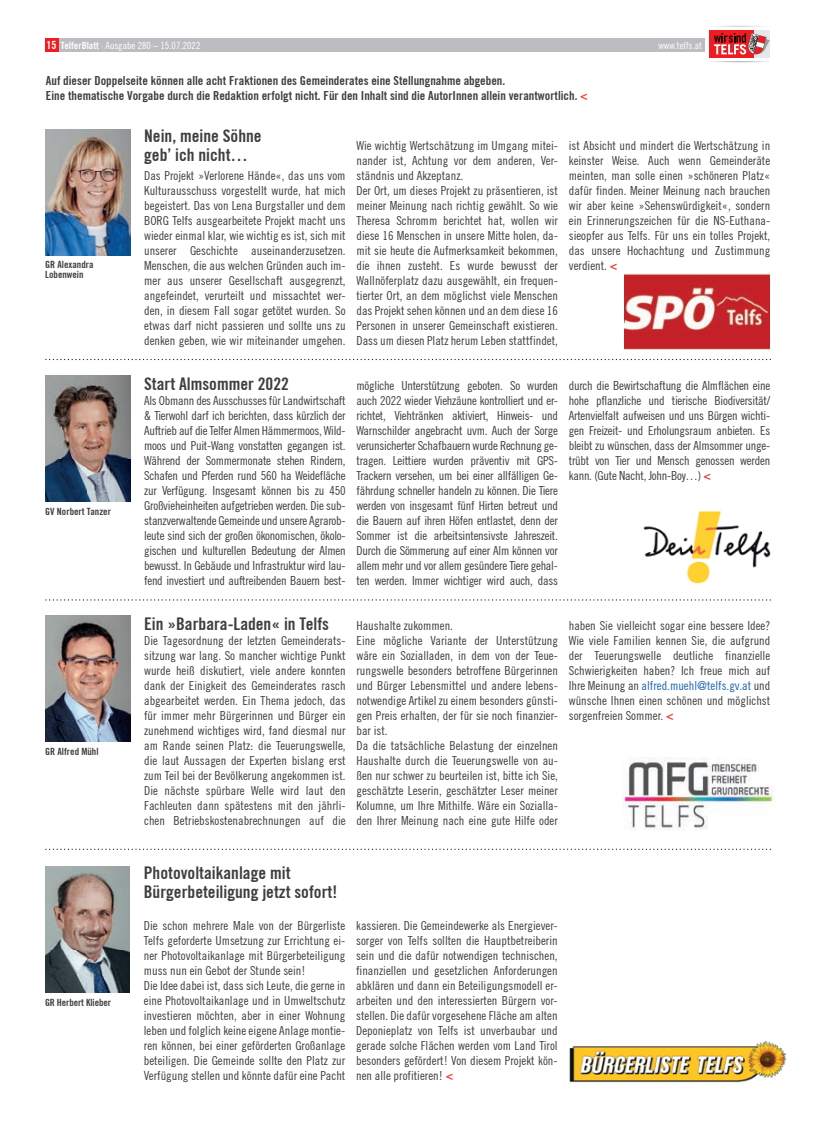
<style>
.page{position:relative;width:815px;height:1134px;background:#fff}
.page>*{position:absolute;margin:0;border:0;box-sizing:border-box;transform-origin:0 0}
.t1{font:700 condensed 17.5px/18.8px "Trade Gothic No.20";color:#3e3e3f}
.t2{font:condensed 12.5px/15px "Trade Gothic No.18";color:#3e3e3f;text-align:justify}
.t3{font:700 condensed 12.5px/15px "Trade Gothic No.20";color:#3e3e3f}
.t4{font:700 condensed 10px/10px "Trade Gothic No.20";color:#3e3e3f}
.t5{font:condensed 10px "Trade Gothic No.18";color:#fff}
.s1{font-family:"Trade Gothic No.20";font-weight:700;font-size:11.25px}
.s2{font-family:"Trade Gothic No.20";font-weight:700}
.s3{color:#ef3e2e}
.s4{font-family:"Trade Gothic No.20";font-weight:700;color:#ef3e2e}
.s5{color:#2064b1}
</style>
<div class="page">
<div style="left:58px;top:38px;width:683px;height:14px;background:#bcbdc0"></div>
<div style="left:45px;top:38px;width:13px;height:14px;background:#ee1d23"></div>
<img style="left:710px;top:26px;width:59px;height:37px">
<div style="left:706px;top:27px;width:67px;height:34px;background:#fff"></div>
<div style="left:754px;top:30px;width:16px;height:28px;background:#e6e7e9"></div>
<div style="left:709px;top:30px;width:45px;height:28px;background:#ee1d23"></div>
<svg style="left:714px;top:33px;width:56px;height:21px"></svg>
<img style="left:624px;top:273px;width:145px;height:76px">
<img style="left:45px;top:129px;width:85px;height:126px">
<svg style="left:45px;top:359px;width:726px;height:1px"></svg>
<img style="left:45px;top:375px;width:85px;height:126px">
<svg style="left:45px;top:599px;width:726px;height:2px"></svg>
<img style="left:622px;top:758px;width:152px;height:72px">
<img style="left:45px;top:616px;width:85px;height:126px">
<svg style="left:45px;top:849px;width:726px;height:1px"></svg>
<img style="left:569px;top:1040px;width:218px;height:42px">
<img style="left:45px;top:867px;width:85px;height:126px">
<img style="left:643px;top:510px;width:128px;height:74px">
<p class="t5" style="left:47px;top:39px;width:155px"><span class="s1">15</span> <span class="s2">TelferBlatt</span> · Ausgabe 280 – 15.07.2022</p>
<p class="t5" style="left:658px;top:39px;width:45px">www.telfs.at</p>
<p class="t3" style="left:46px;top:73px;width:543px">Auf dieser Doppelseite können alle acht Fraktionen des Gemeinderates eine Stellungnahme abgeben.<br>Eine thematische Vorgabe durch die Redaktion erfolgt nicht. Für den Inhalt sind die AutorInnen allein verantwortlich. <span class="s3">&lt;</span></p>
<p class="t4" style="left:45px;top:260px;width:50px">GR Alexandra<br>Lobenwein</p>
<p class="t4" style="left:45px;top:506px;width:67px">GV Norbert Tanzer</p>
<p class="t4" style="left:45px;top:746px;width:55px">GR Alfred Mühl</p>
<p class="t4" style="left:45px;top:998px;width:68px">GR Herbert Klieber</p>
<h1 class="t1" style="left:144px;top:126px;width:119px">Nein, meine Söhne geb’ ich nicht…</h1>
<p class="t2" style="left:144px;top:168px;width:203px">Das Projekt »Verlorene Hände«, das uns vom Kulturausschuss vorgestellt wurde, hat mich begeistert. Das von Lena Burgstaller und dem BORG Telfs ausgearbeitete Projekt macht uns wieder einmal klar, wie wichtig es ist, sich mit unserer Geschichte auseinanderzusetzen.<br>Menschen, die aus welchen Gründen auch im&shy;mer aus unserer Gesellschaft ausgegrenzt, angefeindet, verurteilt und missachtet wer&shy;den, in diesem Fall sogar getötet wurden. So etwas darf nicht passieren und sollte uns zu denken geben, wie wir miteinander umgehen.</p>
<p class="t2" style="left:356px;top:138px;width:203px;text-align:left">Wie wichtig Wertschätzung im Umgang mitei&shy;nander ist, Achtung vor dem anderen, Ver&shy;ständnis und Akzeptanz.<br>Der Ort, um dieses Projekt zu präsentieren, ist meiner Meinung nach richtig gewählt. So wie Theresa Schromm berichtet hat, wollen wir diese 16 Menschen in unsere Mitte holen, da&shy;mit sie heute die Aufmerksamkeit bekommen, die ihnen zusteht. Es wurde bewusst der Wallnöferplatz dazu ausgewählt, ein frequen&shy;tierter Ort, an dem möglichst viele Menschen das Projekt sehen können und an dem diese 16<br>Personen in unserer Gemeinschaft existieren.<br>Dass um diesen Platz herum Leben stattfindet,</p>
<p class="t2" style="left:569px;top:138px;width:203px">ist Absicht und mindert die Wertschätzung in keinster Weise. Auch wenn Gemeinderäte meinten, man solle einen »schöneren Platz« dafür finden. Meiner Meinung nach brauchen wir aber keine »Sehenswürdigkeit«, sondern ein Erinnerungszeichen für die NS-Euthana&shy;sieopfer aus Telfs. Für uns ein tolles Projekt, das unsere Hochachtung und Zustimmung verdient. <span class="s4">&lt;</span></p>
<h1 class="t1" style="left:144px;top:374px;width:146px">Start Almsommer 2022</h1>
<p class="t2" style="left:144px;top:393px;width:203px">Als Obmann des Ausschusses für Landwirtschaft &amp; Tierwohl darf ich berichten, dass kürzlich der Auftrieb auf die Telfer Almen Hämmermoos, Wild&shy;moos und Puit-Wang vonstatten gegangen ist.<br>Während der Sommermonate stehen Rindern, Schafen und Pferden rund 560 ha Weidefläche zur Verfügung. Insgesamt können bis zu 450<br>Großvieheinheiten aufgetrieben werden. Die sub&shy;stanzverwaltende Gemeinde und unsere Agrarob&shy;leute sind sich der großen ökonomischen, ökolo&shy;gischen und kulturellen Bedeutung der Almen bewusst. In Gebäude und Infrastruktur wird lau&shy;fend investiert und auftreibenden Bauern best-</p>
<p class="t2" style="left:356px;top:378px;width:203px">mögliche Unterstützung geboten. So wurden auch 2022 wieder Viehzäune kontrolliert und er&shy;richtet, Viehtränken aktiviert, Hinweis- und Warnschilder angebracht uvm. Auch der Sorge verunsicherter Schafbauern wurde Rechnung ge&shy;tragen. Leittiere wurden präventiv mit GPS-Trackern versehen, um bei einer allfälligen Ge&shy;fährdung schneller handeln zu können. Die Tiere werden von insgesamt fünf Hirten betreut und die Bauern auf ihren Höfen entlastet, denn der Sommer ist die arbeitsintensivste Jahreszeit.<br>Durch die Sömmerung auf einer Alm können vor allem mehr und vor allem gesündere Tiere gehal&shy;ten werden. Immer wichtiger wird auch, dass</p>
<p class="t2" style="left:569px;top:378px;width:203px">durch die Bewirtschaftung die Almflächen eine hohe pflanzliche und tierische Biodiversität/ Artenvielfalt aufweisen und uns Bürgen wichti&shy;gen Freizeit- und Erholungsraum anbieten. Es bleibt zu wünschen, dass der Almsommer unge&shy;trübt von Tier und Mensch genossen werden kann. (Gute Nacht, John-Boy…) <span class="s4">&lt;</span></p>
<h1 class="t1" style="left:144px;top:614px;width:186px">Ein »Barbara-Laden« in Telfs</h1>
<p class="t2" style="left:144px;top:633px;width:203px">Die Tagesordnung der letzten Gemeinderats&shy;sitzung war lang. So mancher wichtige Punkt wurde heiß diskutiert, viele andere konnten dank der Einigkeit des Gemeinderates rasch abgearbeitet werden. Ein Thema jedoch, das für immer mehr Bürgerinnen und Bürger ein zunehmend wichtiges wird, fand diesmal nur am Rande seinen Platz: die Teuerungswelle, die laut Aussagen der Experten bislang erst zum Teil bei der Bevölkerung angekommen ist.<br>Die nächste spürbare Welle wird laut den Fachleuten dann spätestens mit den jährli&shy;chen Betriebskostenabrechnungen auf die</p>
<p class="t2" style="left:356px;top:618px;width:203px;text-align:left">Haushalte zukommen.<br>Eine mögliche Variante der Unterstützung wäre ein Sozialladen, in dem von der Teue&shy;rungswelle besonders betroffene Bürgerinnen und Bürger Lebensmittel und andere lebens&shy;notwendige Artikel zu einem besonders günsti&shy;gen Preis erhalten, der für sie noch finanzier&shy;bar ist.<br>Da die tatsächliche Belastung der einzelnen Haushalte durch die Teuerungswelle von au&shy;ßen nur schwer zu beurteilen ist, bitte ich Sie, geschätzte Leserin, geschätzter Leser meiner Kolumne, um Ihre Mithilfe. Wäre ein Sozialla&shy;den Ihrer Meinung nach eine gute Hilfe oder</p>
<p class="t2" style="left:569px;top:618px;width:203px">haben Sie vielleicht sogar eine bessere Idee?<br>Wie viele Familien kennen Sie, die aufgrund der Teuerungswelle deutliche finanzielle Schwierigkeiten haben? Ich freue mich auf Ihre Meinung an <span class="s5">alfred.muehl@telfs.gv.at</span> und wünsche Ihnen einen schönen und möglichst sorgenfreien Sommer. <span class="s4">&lt;</span></p>
<h1 class="t1" style="left:144px;top:864px;width:195px">Photovoltaikanlage mit<br>Bürgerbeteiligung jetzt sofort!</h1>
<p class="t2" style="left:144px;top:918px;width:203px;text-align:left">Die schon mehrere Male von der Bürgerliste Telfs geforderte Umsetzung zur Errichtung ei&shy;ner Photovoltaikanlage mit Bürgerbeteiligung muss nun ein Gebot der Stunde sein!<br>Die Idee dabei ist, dass sich Leute, die gerne in eine Photovoltaikanlage und in Umweltschutz investieren möchten, aber in einer Wohnung leben und folglich keine eigene Anlage montie&shy;ren können, bei einer geförderten Großanlage beteiligen. Die Gemeinde sollte den Platz zur Verfügung stellen und könnte dafür eine Pacht</p>
<p class="t2" style="left:356px;top:918px;width:203px">kassieren. Die Gemeindewerke als Energiever&shy;sorger von Telfs sollten die Hauptbetreiberin sein und die dafür notwendigen technischen, finanziellen und gesetzlichen Anforderungen abklären und dann ein Beteiligungsmodell er&shy;arbeiten und den interessierten Bürgern vor&shy;stellen. Die dafür vorgesehene Fläche am alten Deponieplatz von Telfs ist unverbaubar und gerade solche Flächen werden vom Land Tirol besonders gefördert! Von diesem Projekt kön&shy;nen alle profitieren! <span class="s4">&lt;</span></p>
</div>
